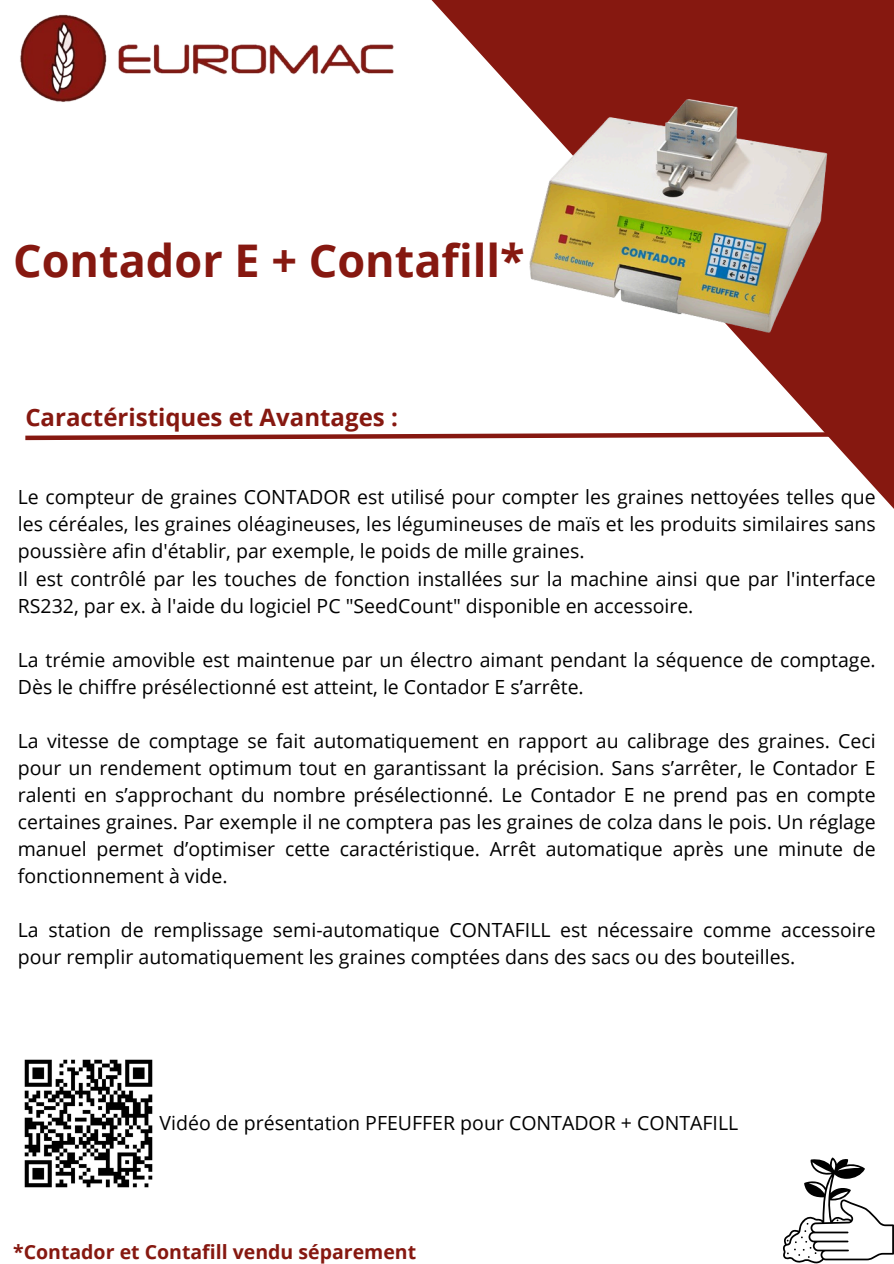
<style>
.page{position:relative;width:894px;height:1264px;background:#fff}
.page>*{position:absolute;margin:0;border:0;box-sizing:border-box;transform-origin:0 0}
.t1{font:700 45px "Open Sans";color:#861810}
.t2{font:700 24px "Open Sans";color:#861810}
.t3{font:19.5px/27px "Open Sans";color:#000}
.t4{font:700 19.5px "Open Sans";color:#861810}
</style>
<div class="page">
<svg style="left:431px;top:0;width:462px;height:508px"></svg>
<img style="left:20px;top:14px;width:374px;height:88px">
<svg style="left:783px;top:1157px;width:110px;height:106px"></svg>
<svg style="left:25px;top:430px;width:817px;height:12px"></svg>
<img style="left:512px;top:58px;width:331px;height:297px">
<img style="left:24px;top:1059px;width:129px;height:129px">
<p class="t1" style="left:13px;top:229px;width:513px">Contador E + Contafill*</p>
<p class="t2" style="left:25px;top:401px;width:374px">Caractéristiques et Avantages :</p>
<h2 class="t3" style="left:18px;top:483px;width:859px;text-align:justify">Le compteur de graines CONTADOR est utilisé pour compter les graines nettoyées telles que les céréales, les graines oléagineuses, les légumineuses de maïs et les produits similaires sans poussière afin d'établir, par exemple, le poids de mille graines.</h2>
<p class="t3" style="left:18px;top:564px;width:859px">Il est contrôlé par les touches de fonction installées sur la machine ainsi que par l'interface<br>RS232, par ex. à l'aide du logiciel PC "SeedCount" disponible en accessoire.</p>
<p class="t3" style="left:18px;top:645px;width:859px">La trémie amovible est maintenue par un électro aimant pendant la séquence de comptage.<br>Dès le chiffre présélectionné est atteint, le Contador E s’arrête.</p>
<p class="t3" style="left:18px;top:726px;width:859px;text-align:justify">La vitesse de comptage se fait automatiquement en rapport au calibrage des graines. Ceci pour un rendement optimum tout en garantissant la précision. Sans s’arrêter, le Contador E ralenti en s’approchant du nombre présélectionné. Le Contador E ne prend pas en compte certaines graines. Par exemple il ne comptera pas les graines de colza dans le pois. Un réglage manuel permet d’optimiser cette caractéristique. Arrêt automatique après une minute de fonctionnement à vide.</p>
<p class="t3" style="left:18px;top:915px;width:859px">La station de remplissage semi-automatique CONTAFILL est nécessaire comme accessoire pour remplir automatiquement les graines comptées dans des sacs ou des bouteilles.</p>
<p class="t3" style="left:159px;top:1109px;width:580px">Vidéo de présentation PFEUFFER pour CONTADOR + CONTAFILL</p>
<p class="t4" style="left:13px;top:1237px;width:404px">*Contador et Contafill vendu séparement</p>
</div>
